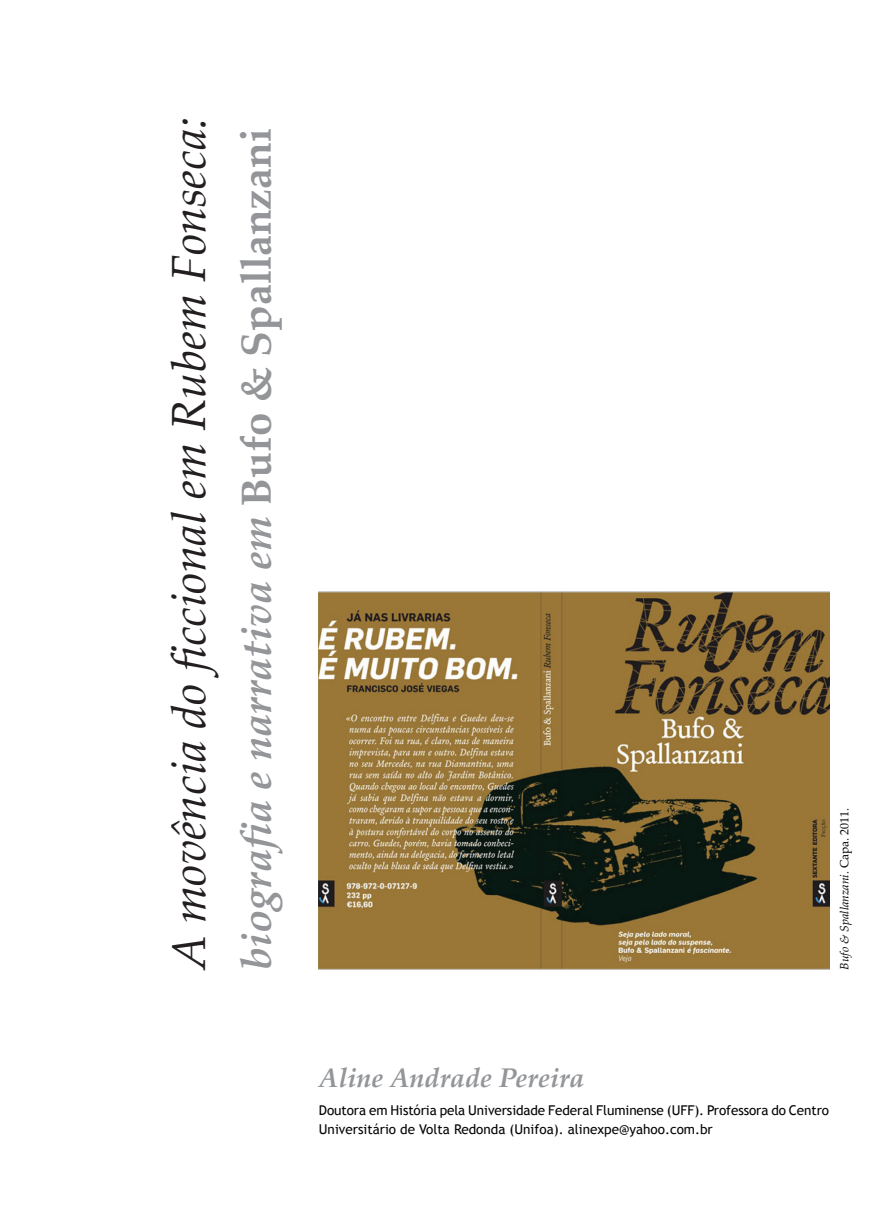
<style>
.page{position:relative;width:893px;height:1212px;background:#fff}
.page>*{position:absolute;margin:0;border:0;box-sizing:border-box;transform-origin:0 0}
.t1{font:italic 48px "Palatino Linotype";color:#231f20}
.t2{font:italic 700 42px "Palatino Linotype";color:#939598}
.t3{font:italic 700 27px "Palatino Linotype";color:#939598}
.t4{font:13.5px/19.5px "Trebuchet MS";letter-spacing:-.005em;color:#040503}
.t5{font:italic 12px "Palatino Linotype";color:#040503}
.s1{font-style:normal}
</style>
<div class="page">
<img style="left:319px;top:591px;width:510px;height:378px">
<h1 class="t1" style="left:155px;top:969px;width:854px;rotate:-90deg">A movência do ficcional em Rubem Fonseca:</h1>
<h2 class="t2" style="left:227px;top:969px;width:843px;rotate:-90deg">biografia e narrativa em <span class="s1">Bufo &amp; Spallanzani</span></h2>
<p class="t5" style="left:836px;top:969px;width:164px;rotate:-90deg">Bufo &amp; Spallanzani<span class="s1">. Capa. 2011.</span></p>
<h3 class="t3" style="left:319px;top:1058px;width:267px">Aline Andrade Pereira</h3>
<p class="t4" style="left:319px;top:1100px;width:512px">Doutora em História pela Universidade Federal Fluminense (UFF). Professora do Centro<br>Universitário de Volta Redonda (Unifoa). alinexpe@yahoo.com.br</p>
</div>
